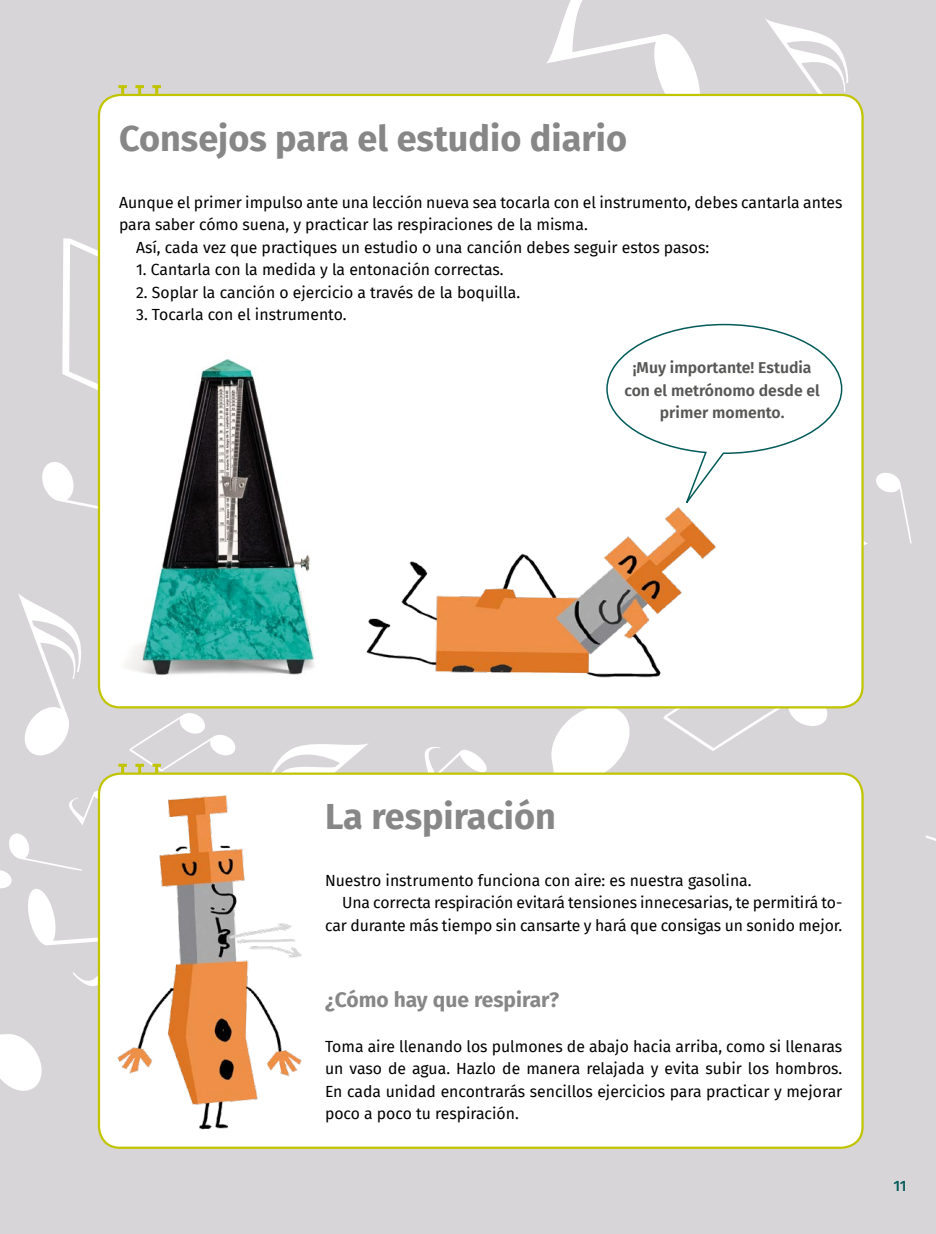
<style>
.page{position:relative;width:936px;height:1234px;background:#fff}
.page>*{position:absolute;margin:0;border:0;box-sizing:border-box;transform-origin:0 0}
.t1{font:700 36px "Fira Sans";color:#878787}
.t2{font:700 21px "Fira Sans";color:#878787}
.t3{font:15.75px/22.5px "Fira Sans";color:#000;text-align:justify}
.t4{font:600 15.75px/22.5px "Fira Sans";color:#575756;text-align:center}
.t5{font:500 15px "Fira Sans";color:#025a59}
</style>
<div class="page">
<div style="left:0;top:0;width:935px;height:1233px;background:#d8d5d8"></div>
<svg style="left:42px;top:462px;width:20px;height:40px"></svg>
<svg style="left:724px;top:708px;width:105px;height:36px"></svg>
<svg style="left:876px;top:473px;width:35px;height:70px"></svg>
<svg style="left:926px;top:835px;width:9px;height:6px"></svg>
<svg style="left:546px;top:0;width:157px;height:94px"></svg>
<svg style="left:62px;top:238px;width:36px;height:292px"></svg>
<svg style="left:764px;top:19px;width:91px;height:81px"></svg>
<svg style="left:152px;top:85px;width:9px;height:9px"></svg>
<svg style="left:135px;top:85px;width:9px;height:9px"></svg>
<svg style="left:118px;top:85px;width:9px;height:9px"></svg>
<div style="left:99px;top:95px;width:763px;height:612px;background:#fff;border-radius:21px"></div>
<svg style="left:0;top:530px;width:355px;height:561px"></svg>
<div style="left:99px;top:773px;width:763px;height:374px;background:#fff;border-radius:21px"></div>
<img style="left:47px;top:791px;width:255px;height:349px">
<svg style="left:606px;top:323px;width:261px;height:270px"></svg>
<img style="left:110px;top:359px;width:232px;height:336px">
<img style="left:355px;top:405px;width:369px;height:369px">
<h1 class="t1" style="left:119px;top:108px;width:509px">Consejos para el estudio diario</h1>
<p class="t3" style="left:119px;top:190px;width:724px">Aunque el primer impulso ante una lección nueva sea tocarla con el instrumento, debes cantarla antes</p>
<p class="t3" style="left:119px;top:213px;width:470px">para saber cómo suena, y practicar las respiraciones de la misma.</p>
<p class="t3" style="left:136px;top:235px;width:574px">Así, cada vez que practiques un estudio o una canción debes seguir estos pasos:</p>
<p class="t3" style="left:136px;top:258px;width:369px">1. Cantarla con la medida y la entonación correctas.</p>
<p class="t3" style="left:136px;top:280px;width:385px">2. Soplar la canción o ejercicio a través de la boquilla.</p>
<p class="t3" style="left:136px;top:303px;width:212px">3. Tocarla con el instrumento.</p>
<p class="t4" style="left:624px;top:355px;width:197px">¡Muy importante! Estudia con el metrónomo desde el primer momento.</p>
<h1 class="t1" style="left:325px;top:786px;width:232px">La respiración</h1>
<p class="t3" style="left:325px;top:868px;width:428px">Nuestro instrumento funciona con aire: es nuestra gasolina.</p>
<p class="t3" style="left:342px;top:891px;width:502px">Una correcta respiración evitará tensiones innecesarias, te permitirá to-</p>
<p class="t3" style="left:325px;top:913px;width:518px">car durante más tiempo sin cansarte y hará que consigas un sonido mejor.</p>
<h2 class="t2" style="left:325px;top:981px;width:235px">¿Cómo hay que respirar?</h2>
<p class="t3" style="left:325px;top:1034px;width:519px">Toma aire llenando los pulmones de abajo hacia arriba, como si llenaras un vaso de agua. Hazlo de manera relajada y evita subir los hombros.<br>En cada unidad encontrarás sencillos ejercicios para practicar y mejorar poco a poco tu respiración.</p>
<p class="t5" style="left:893px;top:1173px;width:15px">11</p>
</div>
